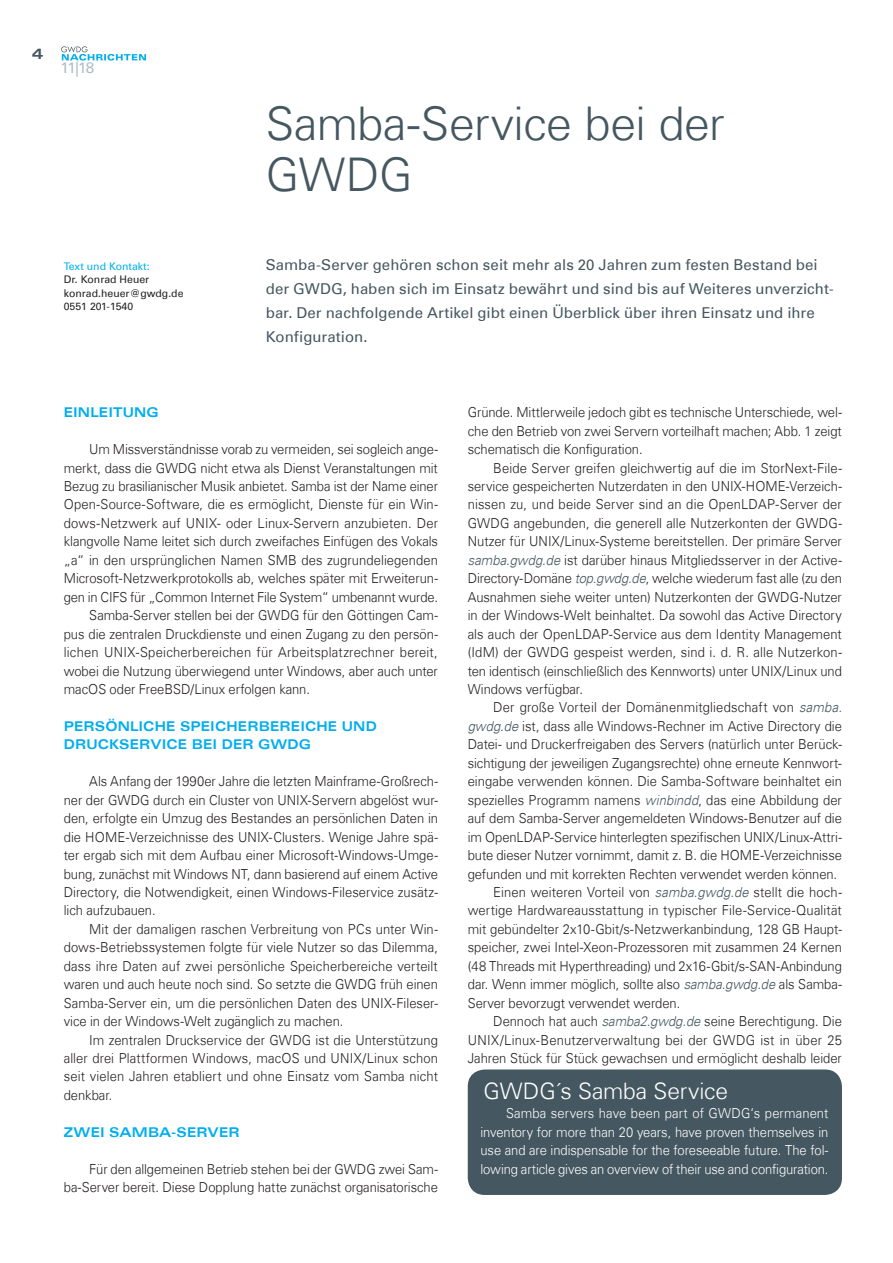
<style>
.page{position:relative;width:893px;height:1263px;background:#fff}
.page>*{position:absolute;margin:0;border:0;box-sizing:border-box;transform-origin:0 0}
.t1{font:300 46.5px/51px "Univers Com 45";letter-spacing:-.01em;color:#455760}
.t2{font:300 22.8px "Univers Com 45";letter-spacing:-.005em;color:#fff}
.t3{font:15.3px "Univers Com 55 Roman";color:#adbec7}
.t4{font:15px/24px "Univers Com 55 Roman";letter-spacing:.005em;color:#455760}
.t5{font:15px "Univers Com 63 Bold Ext";color:#455760}
.t6{font:300 13.8px/18.5px "Univers Com 45";color:#231f20;text-align:justify;scale:.94 1}
.t7{font:300 13.8px/18.5px "Univers Com 45";letter-spacing:-.01em;color:#fff;text-align:justify;scale:.94 1}
.t8{font:13.5px/18.5px "Univers Com 63 Bold Ext";letter-spacing:.005em;color:#00aeef;scale:.94 1}
.t9{font:10.5px/13.5px "Univers Com 55 Roman";color:#231f20}
.t10{font:10.5px "Univers Com 55 Roman";color:#00aeef}
.s1{font-style:italic;color:#455760}
</style>
<div class="page">
<svg style="left:61px;top:46px;width:85px;height:15px"></svg>
<div style="left:468px;top:1069px;width:374px;height:126px;background:#455760;border-radius:17px"></div>
<p class="t5" style="left:32px;top:45px;width:13px">4</p>
<p class="t3" style="left:61px;top:58px;width:35px">11|18</p>
<h1 class="t1" style="left:266px;top:98px;width:460px">Samba-Service bei der<br>GWDG</h1>
<p class="t10" style="left:64px;top:259px;width:87px">Text und Kontakt:</p>
<p class="t9" style="left:64px;top:273px;width:121px">Dr. Konrad Heuer konrad.heuer@gwdg.de<br>0551 201-1540</p>
<p class="t4" style="left:266px;top:252px;width:570px">Samba-Server gehören schon seit mehr als 20 Jahren zum festen Bestand bei der GWDG, haben sich im Einsatz bewährt und sind bis auf Weiteres unverzicht&shy;bar. Der nachfolgende Artikel gibt einen Überblick über ihren Einsatz und ihre Konfiguration.</p>
<p class="t8" style="left:64px;top:403px;width:103px">EINLEITUNG</p>
<p class="t6" style="left:89px;top:440px;width:372px">Um Missverständnisse vorab zu vermeiden, sei sogleich ange-</p>
<p class="t6" style="left:64px;top:458px;width:399px">merkt, dass die GWDG nicht etwa als Dienst Veranstaltungen mit</p>
<p class="t6" style="left:64px;top:477px;width:400px">Bezug zu brasilianischer Musik anbietet. Samba ist der Name einer</p>
<p class="t6" style="left:64px;top:495px;width:400px">Open-Source-Software, die es ermöglicht, Dienste für ein Win-</p>
<p class="t6" style="left:64px;top:514px;width:400px">dows-Netzwerk auf UNIX- oder Linux-Servern anzubieten. Der</p>
<p class="t6" style="left:64px;top:532px;width:400px">klangvolle Name leitet sich durch zweifaches Einfügen des Vokals</p>
<p class="t6" style="left:64px;top:551px;width:400px">„a“ in den ursprünglichen Namen SMB des zugrundeliegenden</p>
<p class="t6" style="left:64px;top:569px;width:400px">Microsoft-Netzwerkprotokolls ab, welches später mit Erweiterun-</p>
<p class="t6" style="left:64px;top:588px;width:400px">gen in CIFS für „Common Internet File System“ umbenannt wurde.</p>
<p class="t6" style="left:89px;top:606px;width:372px">Samba-Server stellen bei der GWDG für den Göttingen Cam-</p>
<p class="t6" style="left:64px;top:624px;width:400px">pus die zentralen Druckdienste und einen Zugang zu den persön-</p>
<p class="t6" style="left:64px;top:643px;width:399px">lichen UNIX-Speicherbereichen für Arbeitsplatzrechner bereit,</p>
<p class="t6" style="left:64px;top:661px;width:400px">wobei die Nutzung überwiegend unter Windows, aber auch unter</p>
<p class="t6" style="left:64px;top:680px;width:263px">macOS oder FreeBSD/Linux erfolgen kann.</p>
<p class="t8" style="left:64px;top:717px;width:335px">PERSÖNLICHE SPEICHERBEREICHE UND<br>DRUCKSERVICE BEI DER GWDG</p>
<p class="t6" style="left:64px;top:772px;width:400px;text-indent:26px">Als Anfang der 1990er Jahre die letzten Mainframe-Großrech&shy;ner der GWDG durch ein Cluster von UNIX-Servern abgelöst wur&shy;den, erfolgte ein Umzug des Bestandes an persönlichen Daten in die HOME-Verzeichnisse des UNIX-Clusters. Wenige Jahre spä&shy;ter ergab sich mit dem Aufbau einer Microsoft-Windows-Umge&shy;bung, zunächst mit Windows NT, dann basierend auf einem Active Directory, die Notwendigkeit, einen Windows-Fileservice zusätz&shy;lich aufzubauen.</p>
<p class="t6" style="left:64px;top:920px;width:400px;text-indent:26px">Mit der damaligen raschen Verbreitung von PCs unter Win&shy;dows-Betriebssystemen folgte für viele Nutzer so das Dilemma, dass ihre Daten auf zwei persönliche Speicherbereiche verteilt waren und auch heute noch sind. So setzte die GWDG früh einen Samba-Server ein, um die persönlichen Daten des UNIX-Fileser&shy;vice in der Windows-Welt zugänglich zu machen.</p>
<p class="t6" style="left:64px;top:1030px;width:400px;text-indent:26px">Im zentralen Druckservice der GWDG ist die Unterstützung aller drei Plattformen Windows, macOS und UNIX/Linux schon seit vielen Jahren etabliert und ohne Einsatz vom Samba nicht denkbar.</p>
<p class="t8" style="left:64px;top:1123px;width:189px">ZWEI SAMBA-SERVER</p>
<p class="t6" style="left:64px;top:1159px;width:400px;text-align:right">Für den allgemeinen Betrieb stehen bei der GWDG zwei Sam&shy;ba-Server bereit. Diese Dopplung hatte zunächst organisatorische</p>
<p class="t6" style="left:468px;top:403px;width:400px">Gründe. Mittlerweile jedoch gibt es technische Unterschiede, wel&shy;che den Betrieb von zwei Servern vorteilhaft machen; Abb. 1 zeigt schematisch die Konfiguration.</p>
<p class="t6" style="left:468px;top:458px;width:400px;text-indent:26px">Beide Server greifen gleichwertig auf die im StorNext-File&shy;service gespeicherten Nutzerdaten in den UNIX-HOME-Verzeich&shy;nissen zu, und beide Server sind an die OpenLDAP-Server der GWDG angebunden, die generell alle Nutzerkonten der GWDG-Nutzer für UNIX/Linux-Systeme bereitstellen. Der primäre Server <span class="s1">samba.gwdg.de</span> ist darüber hinaus Mitgliedsserver in der Active-Directory-Domäne <span class="s1">top.gwdg.de</span>, welche wiederum fast alle (zu den Ausnahmen siehe weiter unten) Nutzerkonten der GWDG-Nutzer in der Windows-Welt beinhaltet. Da sowohl das Active Directory als auch der OpenLDAP-Service aus dem Identity Management (IdM) der GWDG gespeist werden, sind i. d. R. alle Nutzerkon&shy;ten identisch (einschließlich des Kennworts) unter UNIX/Linux und Windows verfügbar.</p>
<p class="t6" style="left:493px;top:698px;width:372px">Der große Vorteil der Domänenmitgliedschaft von <span class="s1">samba.</span></p>
<p class="t6" style="left:468px;top:717px;width:400px"><span class="s1">gwdg.de</span> ist, dass alle Windows-Rechner im Active Directory die</p>
<p class="t6" style="left:468px;top:735px;width:400px">Datei- und Druckerfreigaben des Servers (natürlich unter Berück-</p>
<p class="t6" style="left:468px;top:754px;width:400px">sichtigung der jeweiligen Zugangsrechte) ohne erneute Kennwort-</p>
<p class="t6" style="left:468px;top:772px;width:400px">eingabe verwenden können. Die Samba-Software beinhaltet ein</p>
<p class="t6" style="left:468px;top:790px;width:400px">spezielles Programm namens <span class="s1">winbindd</span>, das eine Abbildung der</p>
<p class="t6" style="left:468px;top:809px;width:400px">auf dem Samba-Server angemeldeten Windows-Benutzer auf die</p>
<p class="t6" style="left:468px;top:827px;width:400px">im OpenLDAP-Service hinterlegten spezifischen UNIX/Linux-Attri-</p>
<p class="t6" style="left:468px;top:846px;width:400px">bute dieser Nutzer vornimmt, damit z. B. die HOME-Verzeichnisse</p>
<p class="t6" style="left:468px;top:864px;width:395px">gefunden und mit korrekten Rechten verwendet werden können.</p>
<p class="t6" style="left:493px;top:883px;width:372px">Einen weiteren Vorteil von <span class="s1">samba.gwdg.de</span> stellt die hoch-</p>
<p class="t6" style="left:468px;top:901px;width:400px">wertige Hardwareausstattung in typischer File-Service-Qualität</p>
<p class="t6" style="left:468px;top:920px;width:400px">mit gebündelter 2x10-Gbit/s-Netzwerkanbindung, 128 GB Haupt-</p>
<p class="t6" style="left:468px;top:938px;width:400px">speicher, zwei Intel-Xeon-Prozessoren mit zusammen 24 Kernen</p>
<p class="t6" style="left:468px;top:957px;width:400px">(48 Threads mit Hyperthreading) und 2x16-Gbit/s-SAN-Anbindung</p>
<p class="t6" style="left:468px;top:975px;width:400px">dar. Wenn immer möglich, sollte also <span class="s1">samba.gwdg.de</span> als Samba-</p>
<p class="t6" style="left:468px;top:993px;width:228px">Server bevorzugt verwendet werden.</p>
<p class="t6" style="left:493px;top:1012px;width:372px">Dennoch hat auch <span class="s1">samba2.gwdg.de</span> seine Berechtigung. Die</p>
<p class="t6" style="left:468px;top:1030px;width:400px">UNIX/Linux-Benutzerverwaltung bei der GWDG ist in über 25</p>
<p class="t6" style="left:468px;top:1049px;width:400px">Jahren Stück für Stück gewachsen und ermöglicht deshalb leider</p>
<h2 class="t2" style="left:483px;top:1077px;width:246px">GWDG´s Samba Service</h2>
<p class="t7" style="left:480px;top:1104px;width:372px;text-indent:26px">Samba servers have been part of GWDG‘s permanent inventory for more than 20 years, have proven themselves in use and are indispensable for the foreseeable future. The fol&shy;lowing article gives an overview of their use and configuration.</p>
</div>
